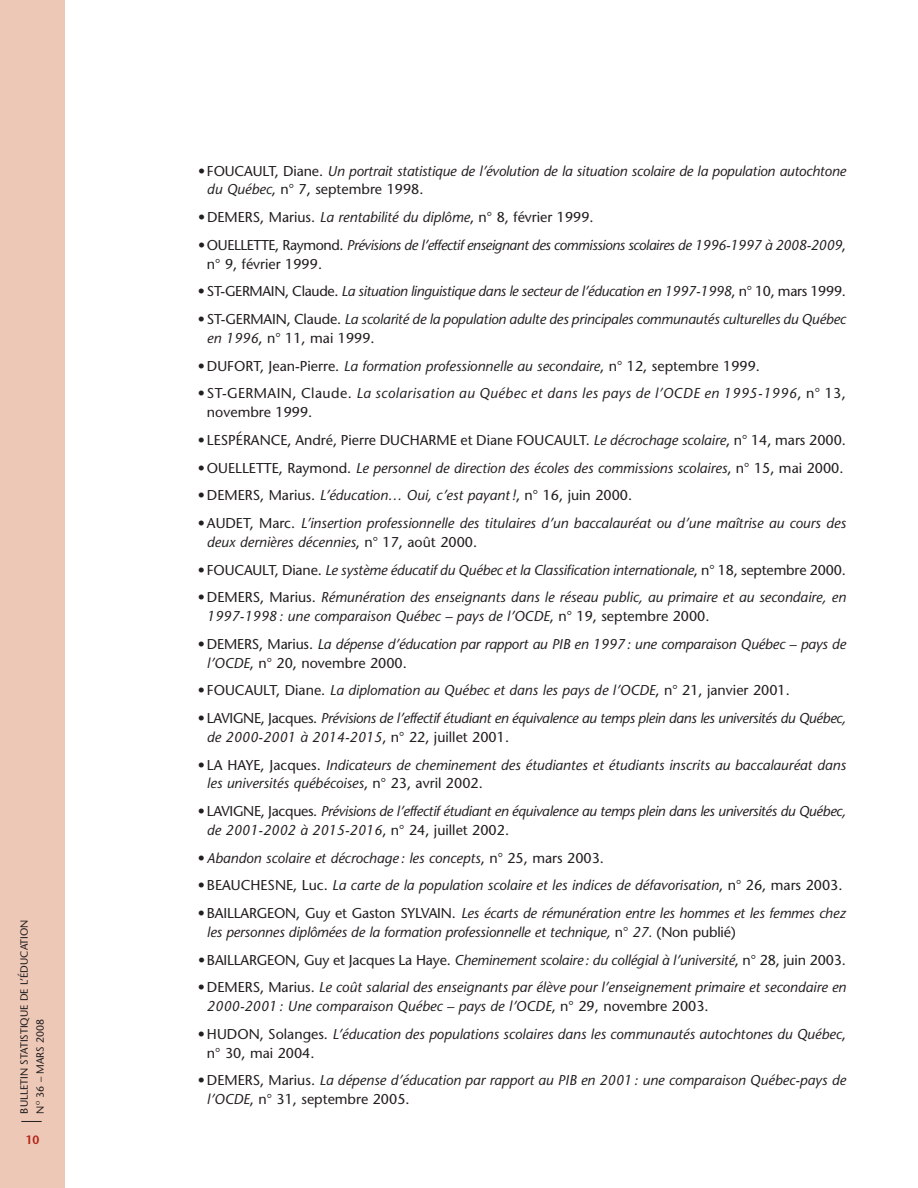
<style>
.page{position:relative;width:918px;height:1188px;background:#fff}
.page>*{position:absolute;margin:0;border:0;box-sizing:border-box;transform-origin:0 0}
.t1{font:italic 14.25px/18.8px "Stone Sans";color:#231f20}
.t2{font:italic 14.25px/18.8px "Stone Sans";letter-spacing:-.025em;color:#231f20}
.t3{font:14.25px "Stone Sans";color:#231f20}
.t4{font:italic 14.25px/18.8px "Stone Sans";letter-spacing:-.03em;color:#231f20}
.t5{font:italic 14.25px/18.8px "Stone Sans";letter-spacing:.03em;color:#231f20}
.t6{font:600 12px "Stone Sans";color:#b32316}
.t7{font:10.5px/15.8px "Stone Sans";color:#231f20}
.s1{font-style:normal}
.s2{font-style:italic}
</style>
<div class="page">
<div style="left:0;top:0;width:65px;height:1188px;background:#edc8b7"></div>
<svg style="left:21px;top:1121px;width:21px;height:1px"></svg>
<p class="t7" style="left:18px;top:1114px;width:196px;rotate:-90deg">BULLETIN STATISTIQUE DE L’ÉDUCATION<br>N<sup>O</sup> 36 – MARS 2008</p>
<p class="t6" style="left:26px;top:1135px;width:15px">10</p>
<p class="t1" style="left:207px;top:163px;width:641px;text-indent:-9px"><span class="s1">•FOUCAULT, Diane.</span> Un portrait statistique de l’évolution de la situation scolaire de la population autochtone du Québec<span class="s1">, n° 7, septembre 1998.</span></p>
<p class="t3" style="left:198px;top:212px;width:397px">•DEMERS, Marius. <span class="s2">La rentabilité du diplôme</span>, n° 8, février 1999.</p>
<p class="t4" style="left:207px;top:237px;width:640px;text-indent:-9px"><span class="s1">• OUELLETTE, Raymond.</span> Prévisions de l’effectif enseignant des commissions scolaires de 1996-1997 à 2008-2009<span class="s1">, n° 9, février 1999.</span></p>
<p class="t2" style="left:198px;top:284px;width:649px"><span class="s1">• ST-GERMAIN, Claude.</span> La situation linguistique dans le secteur de l’éducation en 1997-1998<span class="s1">, n° 10, mars 1999.</span></p>
<p class="t1" style="left:207px;top:311px;width:641px;text-indent:-9px"><span class="s1">•ST-GERMAIN, Claude.</span> La scolarité de la population adulte des principales communautés culturelles du Québec en 1996<span class="s1">, n° 11, mai 1999.</span></p>
<p class="t3" style="left:198px;top:360px;width:564px">•DUFORT, Jean-Pierre. <span class="s2">La formation professionnelle au secondaire</span>, n° 12, septembre 1999.</p>
<p class="t5" style="left:207px;top:386px;width:640px;text-indent:-9px"><span class="s1">•ST-GERMAIN, Claude.</span> La scolarisation au Québec et dans les pays de l’OCDE en 1995-1996<span class="s1">, n° 13, novembre 1999.</span></p>
<p class="t3" style="left:198px;top:434px;width:649px">•LESPÉRANCE, André, Pierre DUCHARME et Diane FOUCAULT. <span class="s2">Le décrochage scolaire</span>, n° 14, mars 2000.</p>
<p class="t1" style="left:198px;top:460px;width:647px"><span class="s1">•OUELLETTE, Raymond.</span> Le personnel de direction des écoles des commissions scolaires<span class="s1">, n° 15, mai 2000.</span></p>
<p class="t3" style="left:198px;top:490px;width:436px">•DEMERS, Marius. <span class="s2">L’éducation… Oui, c’est payant !</span>, n° 16, juin 2000.</p>
<p class="t1" style="left:207px;top:515px;width:640px;text-indent:-9px"><span class="s1">•AUDET, Marc.</span> L’insertion professionnelle des titulaires d’un baccalauréat ou d’une maîtrise au cours des deux dernières décennies<span class="s1">, n° 17, août 2000.</span></p>
<p class="t1" style="left:198px;top:562px;width:649px"><span class="s1">•FOUCAULT, Diane.</span> Le système éducatif du Québec et la Classification internationale<span class="s1">, n° 18, septembre 2000.</span></p>
<p class="t1" style="left:207px;top:590px;width:641px;text-indent:-9px"><span class="s1">•DEMERS, Marius.</span> Rémunération des enseignants dans le réseau public, au primaire et au secondaire, en<br>1997-1998 : une comparaison Québec – pays de l’OCDE<span class="s1">, n° 19, septembre 2000.</span></p>
<p class="t1" style="left:207px;top:636px;width:641px;text-indent:-9px"><span class="s1">•DEMERS, Marius.</span> La dépense d’éducation par rapport au PIB en 1997: une comparaison Québec – pays de l’OCDE<span class="s1">, n° 20, novembre 2000.</span></p>
<p class="t1" style="left:198px;top:683px;width:593px"><span class="s1">•FOUCAULT, Diane.</span> La diplomation au Québec et dans les pays de l’OCDE<span class="s1">, n° 21, janvier 2001.</span></p>
<p class="t2" style="left:207px;top:710px;width:641px;text-indent:-9px"><span class="s1">• LAVIGNE, Jacques.</span> Prévisions de l’effectif étudiant en équivalence au temps plein dans les universités du Québec, de 2000-2001 à 2014-2015<span class="s1">, n° 22, juillet 2001.</span></p>
<p class="t1" style="left:207px;top:757px;width:640px;text-indent:-9px"><span class="s1">•LA HAYE, Jacques.</span> Indicateurs de cheminement des étudiantes et étudiants inscrits au baccalauréat dans les universités québécoises<span class="s1">, n° 23, avril 2002.</span></p>
<p class="t2" style="left:207px;top:803px;width:641px;text-indent:-9px"><span class="s1">• LAVIGNE, Jacques.</span> Prévisions de l’effectif étudiant en équivalence au temps plein dans les universités du Québec, de 2001-2002 à 2015-2016<span class="s1">, n° 24, juillet 2002.</span></p>
<p class="t1" style="left:198px;top:850px;width:408px"><span class="s1">•</span>Abandon scolaire et décrochage : les concepts<span class="s1">, n° 25, mars 2003.</span></p>
<p class="t1" style="left:198px;top:878px;width:646px"><span class="s1">•BEAUCHESNE, Luc.</span> La carte de la population scolaire et les indices de défavorisation<span class="s1">, n° 26, mars 2003.</span></p>
<p class="t1" style="left:207px;top:905px;width:640px;text-indent:-9px"><span class="s1">•BAILLARGEON, Guy et Gaston SYLVAIN.</span> Les écarts de rémunération entre les hommes et les femmes chez les personnes diplômées de la formation professionnelle et technique, <span class="s1">n°</span> 27. <span class="s1">(Non publié)</span></p>
<p class="t3" style="left:198px;top:954px;width:649px">•BAILLARGEON, Guy et Jacques La Haye. <span class="s2">Cheminement scolaire: du collégial à l’université</span>, n° 28, juin 2003.</p>
<p class="t1" style="left:207px;top:980px;width:641px;text-indent:-9px"><span class="s1">•DEMERS, Marius.</span> Le coût salarial des enseignants par élève pour l’enseignement primaire et secondaire en<br>2000-2001 : Une comparaison Québec – pays de l’OCDE<span class="s1">, n° 29, novembre 2003.</span></p>
<p class="t1" style="left:207px;top:1026px;width:640px;text-indent:-9px"><span class="s1">•HUDON, Solanges.</span> L’éducation des populations scolaires dans les communautés autochtones du Québec<span class="s1">, n° 30, mai 2004.</span></p>
<p class="t1" style="left:207px;top:1073px;width:640px;text-indent:-9px"><span class="s1">•DEMERS, Marius.</span> La dépense d’éducation par rapport au PIB en 2001 : une comparaison Québec-pays de l’OCDE<span class="s1">, n° 31, septembre 2005.</span></p>
</div>
